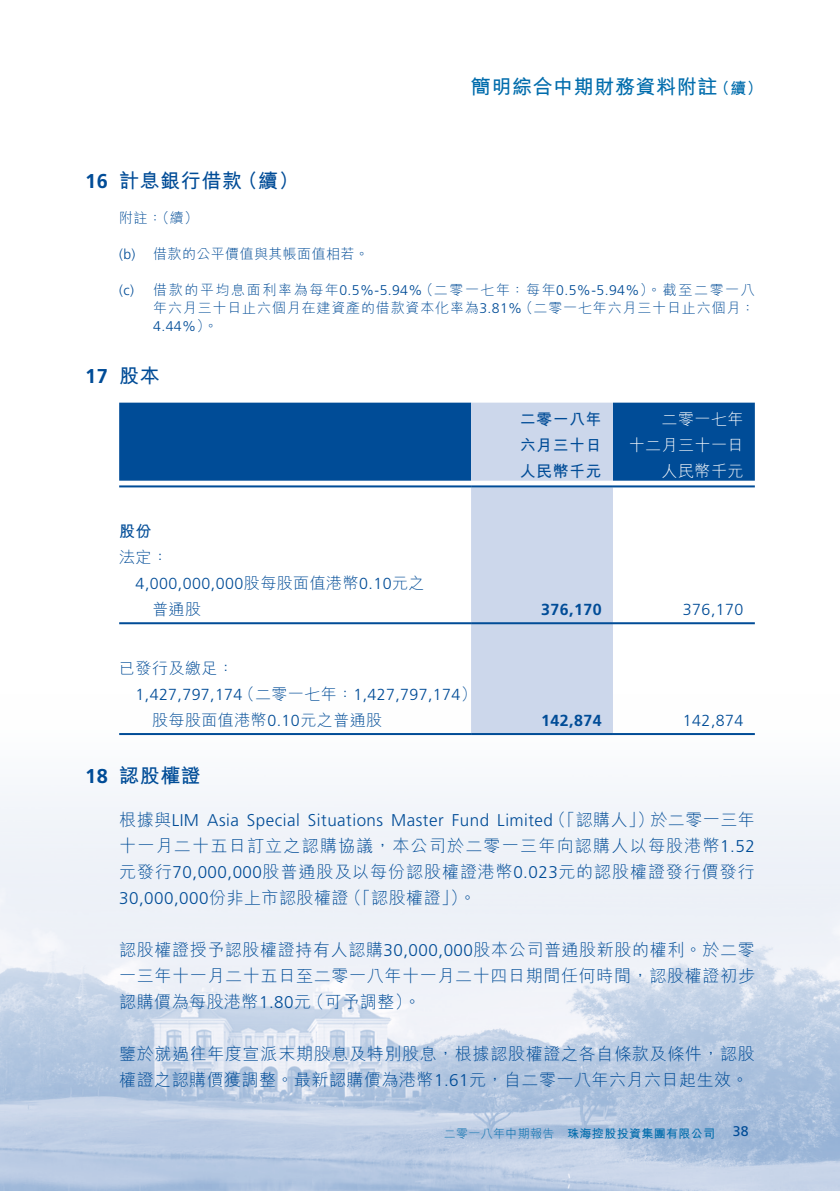
<style>
.page{position:relative;width:840px;height:1191px;background:#fff}
.page>*{position:absolute;margin:0;border:0;box-sizing:border-box;transform-origin:0 0}
.t1{font:700 20px "M Hei HK";letter-spacing:.03em;color:#004c97}
.t2{font:700 20px "M Hei HK";letter-spacing:.03em;color:#006cac}
.t3{font:700 20px "Frutiger LT Std";color:#004c97}
.t4{font:300 17px/26px "M Hei HK";letter-spacing:.04em;color:#004c97;text-align:justify}
.t5{font:300 17px "Frutiger LT Std";letter-spacing:.03em;color:#004c97}
.t6{font:300 16px "Frutiger LT Std";letter-spacing:.03em;color:#004c97}
.t7{font:300 16px "M Hei HK";letter-spacing:.03em;color:#004c97}
.t8{font:700 16px "M Hei HK";letter-spacing:.03em;color:#004c97}
.t9{font:300 16px "M Hei HK";letter-spacing:.03em;color:#fff}
.t10{font:700 16px "Frutiger LT Std";letter-spacing:.03em;color:#004c97}
.t11{font:300 14px/18px "M Hei HK";letter-spacing:.06em;color:#004c97;text-align:right}
.t12{font:300 14px "M Hei HK";letter-spacing:.03em;color:#004c97}
.t13{font:300 14px "Frutiger LT Std";color:#004c97}
.t14{font:14px "Frutiger LT Std";color:#004c97}
.t15{font:700 12px "M Hei HK";letter-spacing:.03em;color:#006cac}
.s1{font-size:16px}
.s2{font-family:"Frutiger LT Std"}
.s3{font-family:"M Hei HK"}
.s4{font-weight:300}
</style>
<div class="page">
<img style="left:0;top:694px;width:839px;height:497px">
<div style="left:119px;top:402px;width:635px;height:78px;background:#004c97"></div>
<div style="left:471px;top:402px;width:141px;height:331px;background:#ccd7eb"></div>
<hr style="left:119px;top:485px;width:352px;height:2px;background:#004c97">
<hr style="left:471px;top:485px;width:141px;height:2px;background:#004c97">
<hr style="left:612px;top:485px;width:142px;height:2px;background:#004c97">
<hr style="left:119px;top:622px;width:352px;height:2px;background:#004c97">
<hr style="left:471px;top:622px;width:141px;height:2px;background:#004c97">
<hr style="left:612px;top:622px;width:142px;height:2px;background:#004c97">
<hr style="left:119px;top:733px;width:352px;height:2px;background:#004c97">
<hr style="left:471px;top:733px;width:141px;height:2px;background:#004c97">
<hr style="left:612px;top:733px;width:142px;height:2px;background:#004c97">
<p class="t2" style="left:470px;top:73px;width:293px">簡明綜合中期財務資料附註<span class="s1">（續）</span></p>
<p class="t1" style="left:85px;top:166px;width:215px"><span class="s2">16</span> 計息銀行借款（續）</p>
<p class="t11" style="left:119px;top:208px;width:80px">附註：（續）</p>
<p class="t12" style="left:119px;top:244px;width:251px"><span class="s2">(b)</span> 借款的公平價值與其帳面值相若。</p>
<p class="t11" style="left:119px;top:280px;width:637px"><span class="s2">(c)</span> 借款的平均息面利率為每年<span class="s2">0.5%-5.94%</span>（二零一七年：每年<span class="s2">0.5%-5.94%</span>）。截至二零一八年六月三十日止六個月在建資產的借款資本化率為<span class="s2">3.81%</span>（二零一七年六月三十日止六個月：</p>
<p class="t13" style="left:153px;top:318px;width:66px">4.44%<span class="s3">）。</span></p>
<p class="t3" style="left:85px;top:364px;width:76px">17 <span class="s3">股本</span></p>
<p class="t8" style="left:519px;top:407px;width:83px">二零一八年</p>
<p class="t9" style="left:661px;top:407px;width:83px">二零一七年</p>
<p class="t8" style="left:519px;top:433px;width:83px">六月三十日</p>
<p class="t9" style="left:628px;top:433px;width:116px">十二月三十一日</p>
<p class="t8" style="left:519px;top:459px;width:83px">人民幣千元</p>
<p class="t9" style="left:661px;top:459px;width:83px">人民幣千元</p>
<p class="t8" style="left:119px;top:520px;width:34px">股份</p>
<p class="t7" style="left:119px;top:546px;width:50px">法定：</p>
<p class="t6" style="left:136px;top:575px;width:290px">4,000,000,000<span class="s3">股每股面值港幣</span>0.10<span class="s3">元之</span></p>
<p class="t7" style="left:152px;top:598px;width:50px">普通股</p>
<p class="t10" style="left:540px;top:600px;width:62px">376,170</p>
<p class="t6" style="left:682px;top:601px;width:62px">376,170</p>
<p class="t7" style="left:119px;top:657px;width:116px">已發行及繳足：</p>
<p class="t6" style="left:136px;top:685px;width:342px">1,427,797,174<span class="s3">（二零一七年：</span>1,427,797,174<span class="s3">）</span></p>
<p class="t7" style="left:152px;top:709px;width:231px">股每股面值港幣<span class="s2">0.10</span>元之普通股</p>
<p class="t10" style="left:540px;top:711px;width:62px">142,874</p>
<p class="t6" style="left:682px;top:711px;width:62px">142,874</p>
<p class="t1" style="left:85px;top:761px;width:117px"><span class="s2">18</span> 認股權證</p>
<p class="t5" style="left:119px;top:810px;width:637px"><span class="s3">根據與</span>LIM Asia Special Situations Master Fund Limited<span class="s3">（「認購人」）於二零一三年</span></p>
<p class="t4" style="left:119px;top:832px;width:637px">十一月二十五日訂立之認購協議，本公司於二零一三年向認購人以每股港幣<span class="s2">1.52</span>元發行<span class="s2">70,000,000</span>股普通股及以每份認股權證港幣<span class="s2">0.023</span>元的認股權證發行價發行<span class="s2">30,000,000</span>份非上市認股權證（「認股權證」）。</p>
<p class="t4" style="left:119px;top:936px;width:637px">認股權證授予認股權證持有人認購<span class="s2">30,000,000</span>股本公司普通股新股的權利。於二零一三年十一月二十五日至二零一八年十一月二十四日期間任何時間，認股權證初步認購價為每股港幣<span class="s2">1.80</span>元（可予調整）。</p>
<p class="t4" style="left:119px;top:1040px;width:636px">鑒於就過往年度宣派末期股息及特別股息，根據認股權證之各自條款及條件，認股權證之認購價獲調整。最新認購價為港幣<span class="s2">1.61</span>元，自二零一八年六月六日起生效。</p>
<p class="t15" style="left:443px;top:1124px;width:272px"><span class="s4">二零一八年中期報告</span> 珠海控股投資集團有限公司</p>
<p class="t14" style="left:732px;top:1123px;width:17px">38</p>
</div>
